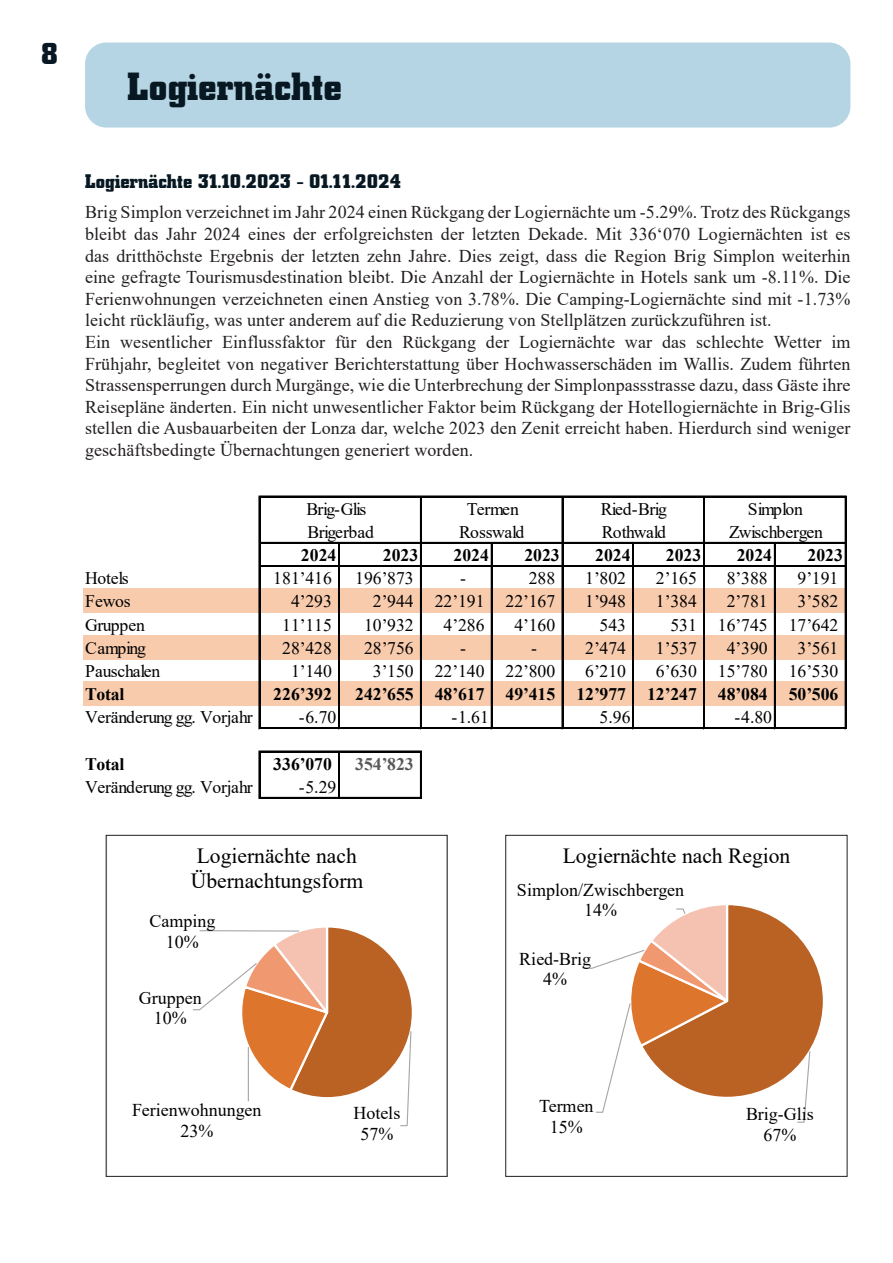
<style>
.page{position:relative;width:893px;height:1263px;background:#fff}
.page>*{position:absolute;margin:0;border:0;box-sizing:border-box;transform-origin:0 0}
.Untertitel{font:700 39px "City BQ";letter-spacing:.005em;color:#071822}
.t1{font:700 30px "City BQ";color:#071822}
.t2{font:21.6px/24.9px "Times New Roman";color:#000}
.untertiteli{font:700 19.5px "City BQ";letter-spacing:.005em;color:#071822}
.untertiteli-2{font:18px/21.6px "Times New Roman";letter-spacing:.005em;color:#231f20;text-align:justify}
.t3{font:18px/20.7px "Times New Roman";color:#000;text-align:center}
.t4{font:17.7px "Times New Roman";color:#000}
.t5{font:700 17.7px "Times New Roman";color:#000}
.t6{font:17.7px "Times New Roman";letter-spacing:-.02em;color:#000}
.t7{font:17.7px "Times New Roman";letter-spacing:-.035em;color:#000}
.t8{font:17.7px "Times New Roman";letter-spacing:-.065em;color:#000}
.t9{font:17.7px "Times New Roman";letter-spacing:-.04em;color:#000}
.t10{font:700 17.7px "Times New Roman";color:#595959}
.t11{font:17.7px "Times New Roman";letter-spacing:-.045em;color:#000}
</style>
<div class="page">
<div style="left:85px;top:43px;width:765px;height:85px;background:#b4d4e4;border-radius:21px"></div>
<svg style="left:193px;top:927px;width:219px;height:200px"></svg>
<svg style="left:585px;top:905px;width:238px;height:218px"></svg>
<div style="left:83px;top:589px;width:763px;height:24px;background:#f8cbad"></div>
<div style="left:83px;top:635px;width:763px;height:24px;background:#f8cbad"></div>
<div style="left:83px;top:681px;width:763px;height:25px;background:#f8cbad"></div>
<hr style="left:259px;top:496px;width:1px;height:233px;background:#000">
<hr style="left:338px;top:543px;width:1px;height:186px;background:#000">
<hr style="left:339px;top:543px;width:1px;height:186px;background:#000">
<hr style="left:420px;top:497px;width:1px;height:232px;background:#000">
<hr style="left:259px;top:751px;width:1px;height:47px;background:#000">
<hr style="left:420px;top:752px;width:1px;height:46px;background:#000">
<hr style="left:562px;top:497px;width:1px;height:232px;background:#000">
<hr style="left:703px;top:497px;width:1px;height:232px;background:#000">
<hr style="left:704px;top:497px;width:1px;height:232px;background:#000">
<hr style="left:845px;top:497px;width:1px;height:232px;background:#000">
<hr style="left:338px;top:752px;width:1px;height:46px;background:#000">
<hr style="left:339px;top:752px;width:1px;height:46px;background:#000">
<hr style="left:491px;top:543px;width:1px;height:186px;background:#000">
<hr style="left:632px;top:543px;width:1px;height:186px;background:#000">
<hr style="left:633px;top:543px;width:1px;height:186px;background:#000">
<hr style="left:774px;top:543px;width:1px;height:186px;background:#000">
<hr style="left:260px;top:496px;width:586px;height:1px;background:#000">
<hr style="left:260px;top:542px;width:586px;height:1px;background:#000">
<hr style="left:260px;top:565px;width:586px;height:2px;background:#000">
<hr style="left:260px;top:727px;width:586px;height:1px;background:#000">
<hr style="left:260px;top:728px;width:586px;height:1px;background:#000">
<hr style="left:260px;top:751px;width:161px;height:1px;background:#000">
<hr style="left:260px;top:797px;width:161px;height:1px;background:#000">
<h2 class="t1" style="left:41px;top:37px;width:19px">8</h2>
<p class="Untertitel" style="left:128px;top:64px;width:216px">Logiernächte</p>
<p class="untertiteli" style="left:85px;top:170px;width:317px">Logiernächte 31.10.2023 - 01.11.2024</p>
<p class="untertiteli-2" style="left:85px;top:201px;width:767px">Brig Simplon verzeichnet im Jahr 2024 einen Rückgang der Logiernächte um -5.29%. Trotz des Rückgangs bleibt das Jahr 2024 eines der erfolgreichsten der letzten Dekade. Mit 336‘070 Logiernächten ist es das dritthöchste Ergebnis der letzten zehn Jahre. Dies zeigt, dass die Region Brig Simplon weiterhin eine gefragte Tourismusdestination bleibt. Die Anzahl der Logiernächte in Hotels sank um -8.11%. Die Ferienwohnungen verzeichneten einen Anstieg von 3.78%. Die Camping-Logiernächte sind mit -1.73% leicht rückläufig, was unter anderem auf die Reduzierung von Stellplätzen zurückzuführen ist.</p>
<p class="untertiteli-2" style="left:85px;top:331px;width:767px">Ein wesentlicher Einflussfaktor für den Rückgang der Logiernächte war das schlechte Wetter im Frühjahr, begleitet von negativer Berichterstattung über Hochwasserschäden im Wallis. Zudem führten Strassensperrungen durch Murgänge, wie die Unterbrechung der Simplonpassstrasse dazu, dass Gäste ihre Reisepläne änderten. Ein nicht unwesentlicher Faktor beim Rückgang der Hotellogiernächte in Brig-Glis stellen die Ausbauarbeiten der Lonza dar, welche 2023 den Zenit erreicht haben. Hierdurch sind weniger geschäftsbedingte Übernachtungen generiert worden.</p>
<p class="t8" style="left:306px;top:496px;width:61px">Brig-Glis</p>
<p class="t4" style="left:467px;top:496px;width:53px">Termen</p>
<p class="t9" style="left:601px;top:496px;width:68px">Ried-Brig</p>
<p class="t11" style="left:748px;top:496px;width:57px">Simplon</p>
<p class="t6" style="left:308px;top:519px;width:68px">Brigerbad</p>
<p class="t4" style="left:459px;top:519px;width:67px">Rosswald</p>
<p class="t7" style="left:602px;top:519px;width:66px">Rothwald</p>
<p class="t6" style="left:729px;top:519px;width:96px">Zwischbergen</p>
<p class="t5" style="left:301px;top:542px;width:37px">2024</p>
<p class="t5" style="left:383px;top:542px;width:37px">2023</p>
<p class="t5" style="left:454px;top:542px;width:37px">2024</p>
<p class="t5" style="left:524px;top:542px;width:37px">2023</p>
<p class="t5" style="left:595px;top:542px;width:37px">2024</p>
<p class="t5" style="left:666px;top:542px;width:37px">2023</p>
<p class="t5" style="left:737px;top:542px;width:37px">2024</p>
<p class="t5" style="left:807px;top:542px;width:37px">2023</p>
<p class="t4" style="left:85px;top:566px;width:45px">Hotels</p>
<p class="t4" style="left:273px;top:566px;width:60px">181’416</p>
<p class="t4" style="left:355px;top:566px;width:60px">196’873</p>
<p class="t4" style="left:460px;top:566px;width:7px">-</p>
<p class="t4" style="left:529px;top:566px;width:28px">288</p>
<p class="t4" style="left:585px;top:566px;width:42px">1’802</p>
<p class="t4" style="left:656px;top:566px;width:42px">2’165</p>
<p class="t4" style="left:727px;top:566px;width:42px">8’388</p>
<p class="t4" style="left:797px;top:566px;width:42px">9’191</p>
<p class="t4" style="left:85px;top:589px;width:47px">Fewos</p>
<p class="t4" style="left:291px;top:589px;width:42px">4’293</p>
<p class="t4" style="left:373px;top:589px;width:184px">2’944 22’191 22’167</p>
<p class="t4" style="left:585px;top:589px;width:42px">1’948</p>
<p class="t4" style="left:656px;top:589px;width:42px">1’384</p>
<p class="t4" style="left:727px;top:589px;width:42px">2’781</p>
<p class="t4" style="left:797px;top:589px;width:42px">3’582</p>
<p class="t4" style="left:85px;top:612px;width:61px">Gruppen</p>
<p class="t4" style="left:282px;top:612px;width:51px">11’115</p>
<p class="t4" style="left:364px;top:612px;width:51px">10’932</p>
<p class="t4" style="left:444px;top:612px;width:42px">4’286</p>
<p class="t4" style="left:514px;top:612px;width:42px">4’160</p>
<p class="t4" style="left:600px;top:612px;width:28px">543</p>
<p class="t4" style="left:670px;top:612px;width:170px">531 16’745 17’642</p>
<p class="t7" style="left:85px;top:635px;width:62px">Camping</p>
<p class="t4" style="left:282px;top:635px;width:51px">28’428</p>
<p class="t4" style="left:364px;top:635px;width:51px">28’756</p>
<p class="t4" style="left:460px;top:635px;width:7px">-</p>
<p class="t4" style="left:531px;top:635px;width:7px">-</p>
<p class="t4" style="left:585px;top:635px;width:42px">2’474</p>
<p class="t4" style="left:656px;top:635px;width:42px">1’537</p>
<p class="t4" style="left:727px;top:635px;width:42px">4’390</p>
<p class="t4" style="left:797px;top:635px;width:42px">3’561</p>
<p class="t4" style="left:85px;top:659px;width:77px">Pauschalen</p>
<p class="t4" style="left:291px;top:659px;width:42px">1’140</p>
<p class="t4" style="left:373px;top:659px;width:184px">3’150 22’140 22’800</p>
<p class="t4" style="left:585px;top:659px;width:42px">6’210</p>
<p class="t4" style="left:656px;top:659px;width:184px">6’630 15’780 16’530</p>
<p class="t5" style="left:85px;top:681px;width:41px">Total</p>
<p class="t5" style="left:273px;top:681px;width:60px">226’392</p>
<p class="t5" style="left:355px;top:681px;width:485px">242’655 48’617 49’415 12’977 12’247 48’084 50’506</p>
<p class="t6" style="left:85px;top:705px;width:169px">Veränderung gg. Vorjahr</p>
<p class="t4" style="left:299px;top:705px;width:39px">-6.70</p>
<p class="t4" style="left:451px;top:705px;width:39px">-1.61</p>
<p class="t4" style="left:600px;top:705px;width:32px">5.96</p>
<p class="t4" style="left:734px;top:705px;width:39px">-4.80</p>
<p class="t5" style="left:85px;top:751px;width:41px">Total</p>
<p class="t5" style="left:273px;top:751px;width:60px">336’070</p>
<p class="t10" style="left:355px;top:751px;width:60px">354’823</p>
<p class="t6" style="left:85px;top:774px;width:169px">Veränderung gg. Vorjahr</p>
<p class="t4" style="left:299px;top:774px;width:39px">-5.29</p>
<p class="t2" style="left:191px;top:843px;width:174px">Logiernächte nach<br>Übernachtungsform</p>
<p class="t3" style="left:149px;top:910px;width:68px">Camping<br>10%</p>
<p class="t3" style="left:139px;top:987px;width:64px">Gruppen<br>10%</p>
<p class="t2" style="left:563px;top:843px;width:229px">Logiernächte nach Region</p>
<p class="t3" style="left:517px;top:879px;width:169px">Simplon/Zwischbergen<br>14%</p>
<p class="t3" style="left:519px;top:948px;width:73px">Ried-Brig<br>4%</p>
<p class="t3" style="left:132px;top:1099px;width:131px">Ferienwohnungen<br>23%</p>
<p class="t3" style="left:353px;top:1102px;width:48px">Hotels<br>57%</p>
<p class="t3" style="left:539px;top:1095px;width:56px">Termen<br>15%</p>
<p class="t3" style="left:746px;top:1103px;width:69px">Brig-Glis<br>67%</p>
</div>
